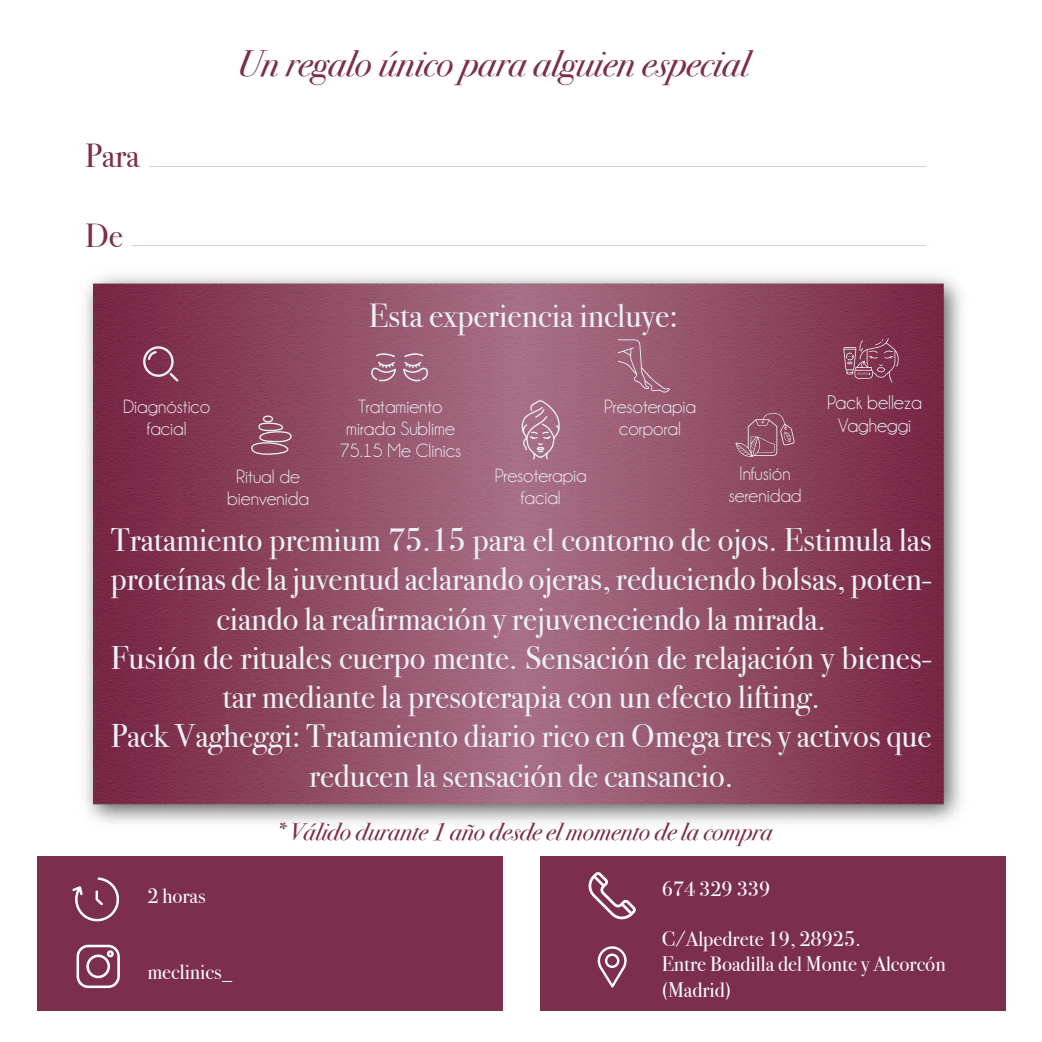
<style>
.page{position:relative;width:1042px;height:1042px;background:#fff}
.page>*{position:absolute;margin:0;border:0;box-sizing:border-box;transform-origin:0 0}
.t1{font:italic 36.75px "Bodoni Svty Two ITCTT";color:#7c2f4c}
.t2{font:33.25px "Bodoni Svty Two ITCTT";color:#ebf2f4}
.t3{font:33.25px "Bodoni Svty Two ITCTT";color:#7c2f4c}
.t4{font:32.73px/39.2px "Bodoni Svty Two ITCTT";color:#ebf2f4;text-align:center}
.t5{font:italic 24.5px "Bodoni Svty Two ITCTT";color:#7c2f4c}
.t6{font:21px/25.2px "Bodoni Svty Two ITCTT";color:#fff}
.t7{font:19.78px/22.8px "Champagne&Limousines";color:#ebf2f4;text-align:center}
.t8{font:19.25px/22.1px "Champagne&Limousines";color:#ebf2f4;text-align:center}
</style>
<div class="page">
<div style="left:37px;top:857px;width:466px;height:154px;background:#7c2f4c"></div>
<svg style="left:75px;top:898px;width:44px;height:24px"></svg>
<svg style="left:77px;top:944px;width:43px;height:44px"></svg>
<div style="left:540px;top:857px;width:466px;height:154px;background:#7c2f4c"></div>
<svg style="left:594px;top:898px;width:42px;height:22px"></svg>
<svg style="left:598px;top:946px;width:29px;height:41px"></svg>
<img style="left:37px;top:245px;width:969px;height:653px">
<svg style="left:735px;top:413px;width:60px;height:44px"></svg>
<div style="left:263px;top:415px;width:10px;height:7px;border:1px solid #ebf2f4;border-radius:50%"></div>
<svg style="left:250px;top:422px;width:42px;height:33px"></svg>
<svg style="left:143px;top:346px;width:35px;height:36px"></svg>
<svg style="left:843px;top:338px;width:56px;height:44px"></svg>
<svg style="left:617px;top:339px;width:53px;height:53px"></svg>
<svg style="left:371px;top:353px;width:25px;height:28px"></svg>
<svg style="left:403px;top:353px;width:25px;height:29px"></svg>
<svg style="left:521px;top:399px;width:40px;height:62px"></svg>
<p class="t3" style="left:85px;top:129px;width:56px">Para</p>
<p class="t3" style="left:85px;top:208px;width:40px">De</p>
<p class="t1" style="left:237px;top:32px;width:513px">Un regalo único para alguien especial</p>
<p class="t2" style="left:369px;top:288px;width:311px">Esta experiencia incluye:</p>
<p class="t8" style="left:123px;top:396px;width:89px">Diagnóstico facial</p>
<p class="t8" style="left:227px;top:465px;width:83px">Ritual de bienvenida</p>
<p class="t8" style="left:340px;top:396px;width:123px">Tratamiento mirada Sublime<br>75.15 Me Clinics</p>
<p class="t7" style="left:827px;top:392px;width:96px">Pack belleza<br>Vagheggi</p>
<p class="t8" style="left:604px;top:396px;width:94px">Presoterapia corporal</p>
<p class="t8" style="left:495px;top:465px;width:94px">Presoterapia facial</p>
<p class="t8" style="left:729px;top:463px;width:74px">Infusión serenidad</p>
<p class="t4" style="left:111px;top:517px;width:822px">Tratamiento premium 75.15 para el contorno de ojos. Estimula las proteínas de la juventud aclarando ojeras, reduciendo bolsas, poten&shy;ciando la reafirmación y rejuveneciendo la mirada.<br>Fusión de rituales cuerpo mente. Sensación de relajación y bienes&shy;tar mediante la presoterapia con un efecto lifting.<br>Pack Vagheggi: Tratamiento diario rico en Omega tres y activos que reducen la sensación de cansancio.</p>
<p class="t6" style="left:147px;top:881px;width:60px">2 horas</p>
<p class="t6" style="left:147px;top:957px;width:87px">meclinics_</p>
<p class="t5" style="left:275px;top:810px;width:498px">* Válido durante 1 año desde el momento de la compra</p>
<p class="t6" style="left:662px;top:874px;width:110px">674 329 339</p>
<p class="t6" style="left:662px;top:924px;width:285px">C/Alpedrete 19, 28925.<br>Entre Boadilla del Monte y Alcorcón (Madrid)</p>
</div>
